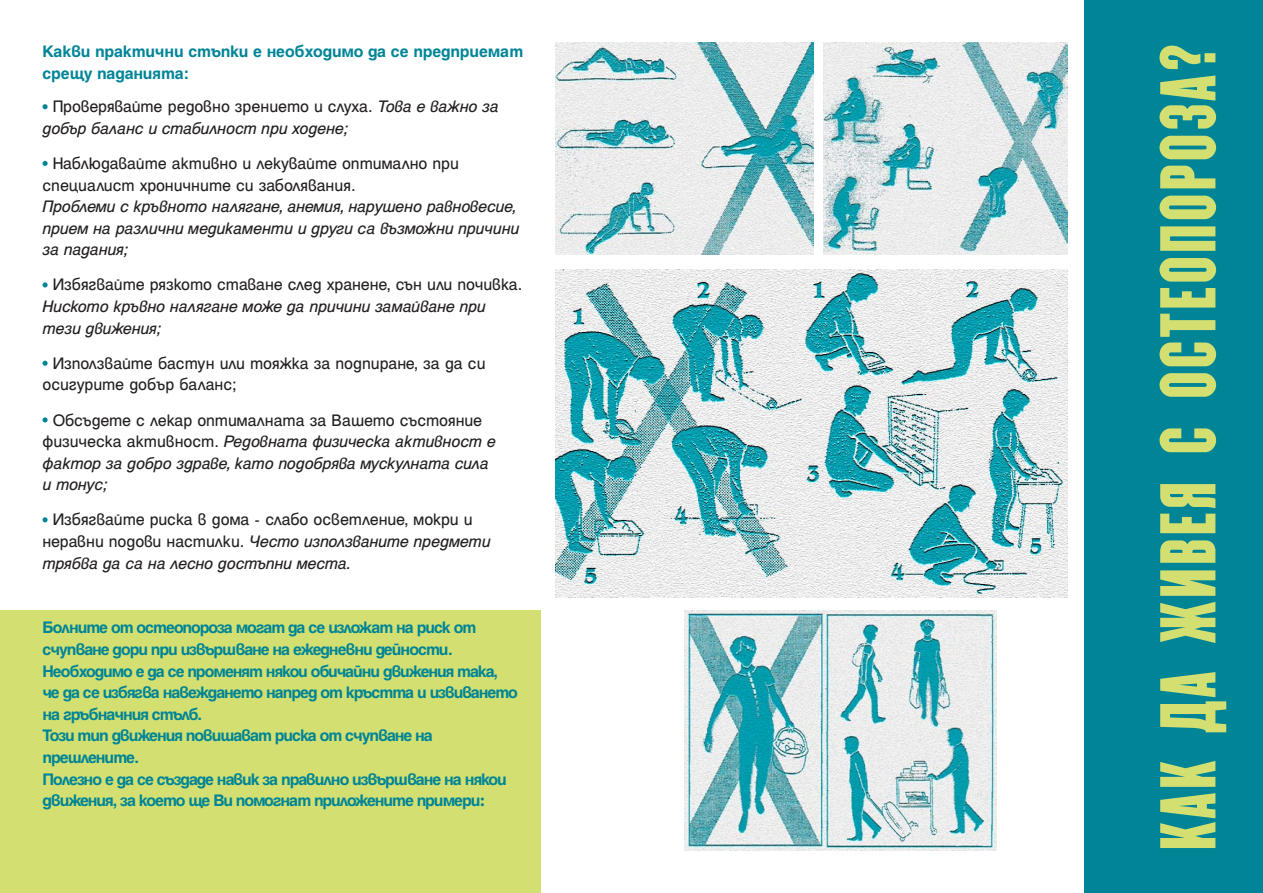
<style>
.page{position:relative;width:1263px;height:893px;background:#fff}
.page>*{position:absolute;margin:0;border:0;box-sizing:border-box;transform-origin:0 0}
.t1{font:69px "HS Compact Bg";letter-spacing:.05em;color:#d3e071;scale:.9 1}
.t2{font:italic 18px/21.6px "Helen Bg";letter-spacing:-.01em;color:#231f20}
.t3{font:700 18px/21.6px "Helen Bg";letter-spacing:-.06em;color:#008597}
.t4{font:18px/21.6px "Helen Bg";letter-spacing:-.005em;color:#231f20}
.t5{font:700 18px/21.6px "Helen Bg";letter-spacing:-.01em;color:#008597}
.s1{font-style:normal}
.s2{font-style:italic}
.s3{font-family:"Times"}
</style>
<div class="page">
<div style="left:0;top:611px;width:540px;height:282px;background:#d3e071"></div>
<div style="left:1084px;top:0;width:179px;height:893px;background:#008597"></div>
<svg style="left:43px;top:104px;width:5px;height:5px"></svg>
<svg style="left:43px;top:161px;width:5px;height:5px"></svg>
<svg style="left:43px;top:282px;width:5px;height:5px"></svg>
<svg style="left:43px;top:361px;width:5px;height:5px"></svg>
<svg style="left:43px;top:417px;width:5px;height:5px"></svg>
<svg style="left:43px;top:517px;width:5px;height:5px"></svg>
<img style="left:555px;top:270px;width:512px;height:327px">
<img style="left:684px;top:611px;width:312px;height:239px">
<img style="left:555px;top:43px;width:258px;height:211px">
<img style="left:823px;top:43px;width:244px;height:211px">
<p class="t5" style="left:43px;top:40px;width:482px">Какви практични стъпки е необходимо да се предприемат срещу паданията:</p>
<p class="t2" style="left:43px;top:95px;width:458px;text-indent:10px"><span class="s1">Проверявайте редовно зрението и слуха.</span> Това е важно за добър баланс и стабилност при ходене;</p>
<p class="t4" style="left:43px;top:152px;width:418px;text-indent:10px">Наблюдавайте активно и лекувайте оптимално при специалист хроничните си заболявания.</p>
<p class="t2" style="left:43px;top:195px;width:478px">Проблеми с кръвното налягане, анемия, нарушено равновесие, прием на различни медикаменти и други са възможни причини за падания;</p>
<p class="t4" style="left:53px;top:274px;width:471px">Избягвайте рязкото ставане след хранене, сън или почивка.</p>
<p class="t2" style="left:43px;top:295px;width:445px">Ниското кръвно налягане може да причини замайване при тези движения;</p>
<p class="t4" style="left:43px;top:352px;width:444px;text-indent:10px">Използвайте бастун или тояжка за подпиране, за да си осигурите добър баланс;</p>
<p class="t2" style="left:43px;top:409px;width:455px;text-indent:10px"><span class="s1">Обсъдете с лекар оптималната за вашето състояние физическа активност.</span> Редовната физическа активност е фактор за добро здраве, като подобрява мускулната сила и тонус;</p>
<p class="t4" style="left:43px;top:508px;width:450px;text-indent:10px">Избягвайте риска в дома - слабо осветление, мокри и неравни подови настилки. <span class="s2">Често използваните предмети трябва да са на лесно достъпни места.</span></p>
<p class="t3" style="left:43px;top:617px;width:477px">Болните от остеопороза могат да се изложат на риск от счупване дори при извършване на ежедневни дейности.<br>Необходимо е да се променят някои обичайни движения така, че да се избягва навеждането напред от кръстта и извиването на гръбначния стълб.<br>Този тип движения повишават риска от счупване на прешлените.<br>Полезно е да се създаде навик за правилно извършване на някои движения, за което ще ви помогнат приложените примери<span class="s3">:</span></p>
<h1 class="t1" style="left:1144px;top:850px;width:897px;rotate:-90deg">КАК ДА ЖИВЕЯ С ОСТЕОПОРОЗА?</h1>
</div>
